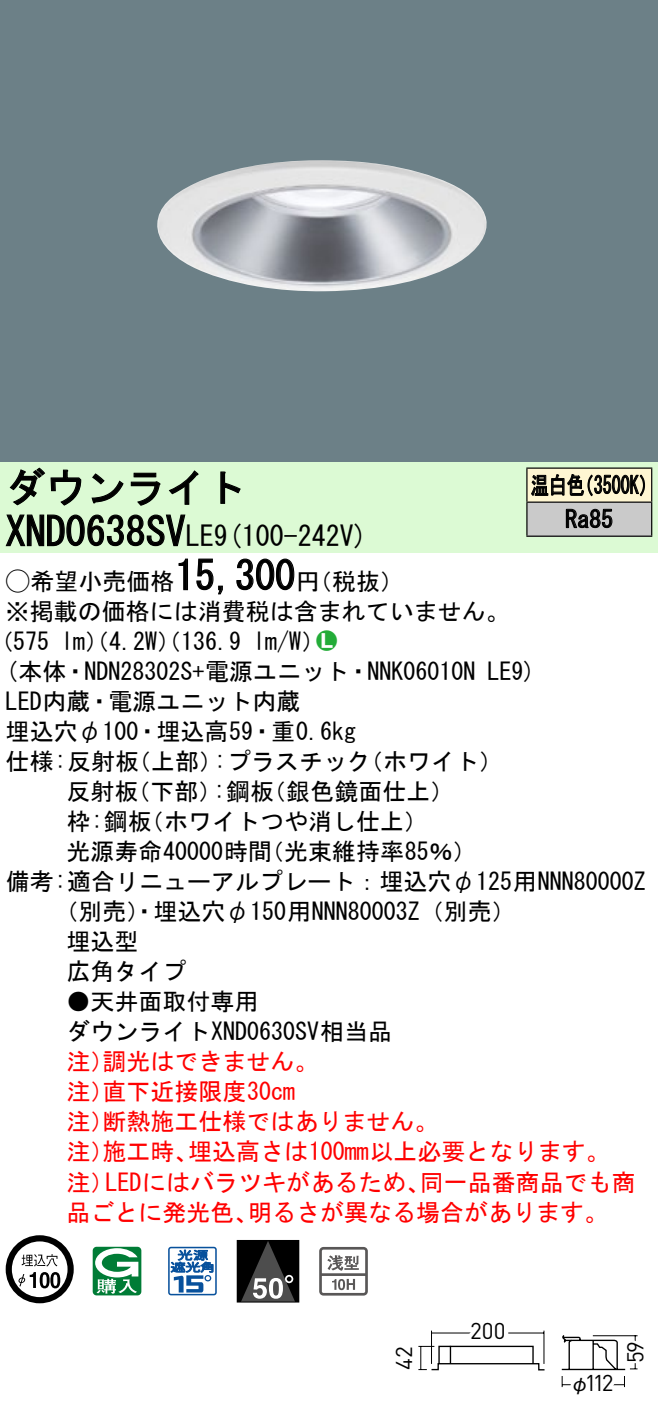
<style>
.page{position:relative;width:658px;height:1422px;background:#fff}
.page>*{position:absolute;margin:0;border:0;box-sizing:border-box;transform-origin:0 0}
.t1{font:40px "MS Gothic";color:#000}
.t2{font:28px "MS Gothic";color:#000}
.t3{font:24px/30.4px "MS Gothic";color:#000}
.t4{font:24px/30px "MS Gothic";color:#f00}
.t5{font:24px/34px "MS Gothic";color:#000;scale:.75 1}
.t6{font:24px "Ford Classification 1";color:#23ac38}
.t7{font:22.8px "DINOT";letter-spacing:-.025em;color:#000}
.t8{font:20px "Gothic BBB Pro Medium 90 pv RKSJ H";color:#000}
.s1{font-size:28px}
.s2{font-family:"Ford Classification 1"}
.s3{color:#fff}
</style>
<div class="page">
<div style="left:0;top:0;width:658px;height:462px;background:#6c8087"></div>
<img style="left:157px;top:160px;width:330px;height:131px">
<div style="left:0;top:462px;width:658px;height:90px;background:#dcfad4"></div>
<svg style="left:9px;top:467px;width:73px;height:39px"></svg>
<svg style="left:91px;top:473px;width:33px;height:30px"></svg>
<svg style="left:130px;top:472px;width:30px;height:34px"></svg>
<svg style="left:168px;top:470px;width:30px;height:35px"></svg>
<svg style="left:220px;top:471px;width:21px;height:33px"></svg>
<svg style="left:5px;top:514px;width:181px;height:32px"></svg>
<svg style="left:178px;top:558px;width:10px;height:32px"></svg>
<svg style="left:196px;top:558px;width:27px;height:37px"></svg>
<svg style="left:236px;top:558px;width:59px;height:32px"></svg>
<svg style="left:6px;top:1235px;width:68px;height:68px"></svg>
<svg style="left:40px;top:1271px;width:10px;height:17px"></svg>
<svg style="left:50px;top:1271px;width:10px;height:17px"></svg>
<svg style="left:93px;top:1246px;width:48px;height:49px"></svg>
<svg style="left:168px;top:1246px;width:49px;height:49px"></svg>
<div style="left:237px;top:1240px;width:62px;height:61px;background:#000"></div>
<svg style="left:242px;top:1241px;width:52px;height:59px"></svg>
<div style="left:237px;top:1239px;width:62px;height:63px;border:1px solid #000"></div>
<svg style="left:319px;top:1247px;width:49px;height:48px"></svg>
<div style="left:527px;top:468px;width:124px;height:34px;background:#fff6d2"></div>
<div style="left:527px;top:502px;width:124px;height:34px;background:#cacaca"></div>
<hr style="left:526px;top:467px;width:126px;height:2px;background:#000">
<hr style="left:526px;top:468px;width:1px;height:33px;background:#000">
<hr style="left:651px;top:468px;width:1px;height:33px;background:#000">
<hr style="left:526px;top:501px;width:126px;height:2px;background:#000">
<hr style="left:526px;top:502px;width:1px;height:33px;background:#000">
<hr style="left:651px;top:502px;width:1px;height:33px;background:#000">
<hr style="left:526px;top:535px;width:126px;height:2px;background:#000">
<svg style="left:531px;top:474px;width:114px;height:23px"></svg>
<svg style="left:565px;top:508px;width:47px;height:20px"></svg>
<svg style="left:561px;top:1335px;width:77px;height:53px"></svg>
<svg style="left:418px;top:1330px;width:127px;height:41px"></svg>
<h1 class="t1" style="left:6px;top:467px;width:242px">ダウンライト</h1>
<p class="t2" style="left:214px;top:522px;width:155px">(9 100-242 (V</p>
<h1 class="t1" style="left:6px;top:511px;width:210px">XND0638SV<span class="s1">LE</span></h1>
<h1 class="t1" style="left:175px;top:555px;width:121px">15,300</h1>
<p class="t3" style="left:6px;top:566px;width:505px"><span class="s2">A</span>希望小売価格<br>※掲載の価格には消費税は含まれていません。</p>
<p class="t6" style="left:316px;top:629px;width:22px">2<span class="s3">7</span></p>
<p class="t3" style="left:296px;top:566px;width:109px">（円税抜(</p>
<p class="t3" style="left:253px;top:626px;width:73px">l m (W/</p>
<p class="t3" style="left:-11px;top:626px;width:62px">（575</p>
<p class="t3" style="left:61px;top:626px;width:182px">lm）（4.2 ）（W 136.9</p>
<p class="t5" style="left:565px;top:468px;width:65px;text-indent:-34px">温白色<br>Ra85</p>
<p class="t5" style="left:575px;top:468px;width:109px">（3500 (K</p>
<p class="t3" style="left:6px;top:656px;width:471px">(本体・NDN28302 +S 電源ユニット・NNK06010N</p>
<p class="t3" style="left:6px;top:686px;width:296px">LED内蔵・電源ユニット内蔵</p>
<p class="t3" style="left:6px;top:716px;width:352px">埋込穴φ100・埋込高59・重0.6kg</p>
<p class="t3" style="left:359px;top:746px;width:145px">（ホワイト(</p>
<p class="t3" style="left:487px;top:656px;width:50px">LE (9</p>
<p class="t3" style="left:214px;top:746px;width:158px">:プラスチック</p>
<p class="t3" style="left:6px;top:746px;width:135px">仕様:反射板</p>
<p class="t3" style="left:127px;top:746px;width:97px">（上部）</p>
<p class="t3" style="left:66px;top:776px;width:74px">反射板</p>
<p class="t3" style="left:126px;top:776px;width:97px">（下部）</p>
<p class="t3" style="left:262px;top:776px;width:194px">（銀色鏡面仕上(</p>
<p class="t3" style="left:213px;top:776px;width:62px">:鋼板</p>
<p class="t3" style="left:66px;top:806px;width:87px">枠:鋼板</p>
<p class="t3" style="left:140px;top:806px;width:290px">（ホワイトつや消し仕上(</p>
<p class="t3" style="left:66px;top:836px;width:207px">光源寿命40000時間</p>
<p class="t3" style="left:6px;top:866px;width:641px">備考:適合リニューアルプレート：埋込穴φ125用NNN80000Z</p>
<p class="t3" style="left:54px;top:896px;width:463px">（別売）・埋込穴φ150用NNN80003 （Z 別売(</p>
<p class="t3" style="left:66px;top:926px;width:74px">埋込型</p>
<p class="t3" style="left:66px;top:956px;width:121px">広角タイプ</p>
<p class="t3" style="left:66px;top:986px;width:327px">●天井面取付専用<br>ダウンライトXND0630SV相当品</p>
<p class="t4" style="left:102px;top:1046px;width:217px">調光はできません。</p>
<p class="t3" style="left:260px;top:836px;width:218px">（光束維持率85％(</p>
<p class="t4" style="left:102px;top:1046px;width:194px;text-indent:-36px">注）<br>直下近接限度30cm</p>
<p class="t4" style="left:102px;top:1076px;width:337px;text-indent:-36px">注）<br>断熱施工仕様ではありません。</p>
<p class="t4" style="left:66px;top:1106px;width:49px">注）</p>
<p class="t4" style="left:188px;top:1136px;width:423px">埋込高さは100mm以上必要となります。</p>
<p class="t4" style="left:102px;top:1136px;width:97px">施工時、</p>
<p class="t4" style="left:66px;top:1136px;width:49px">注）</p>
<p class="t4" style="left:66px;top:1166px;width:49px">注）</p>
<p class="t4" style="left:105px;top:1166px;width:326px">LEDにはバラツキがあるため、</p>
<p class="t4" style="left:420px;top:1166px;width:217px">同一品番商品でも商</p>
<p class="t4" style="left:66px;top:1196px;width:194px">品ごとに発光色、</p>
<p class="t4" style="left:248px;top:1196px;width:362px">明るさが異なる場合があります。</p>
<p class="t7" style="left:388px;top:1369px;width:25px;rotate:-90deg">42</p>
<p class="t7" style="left:470px;top:1314px;width:37px">200</p>
<p class="t7" style="left:585px;top:1367px;width:30px">112</p>
<p class="t8" style="left:570px;top:1366px;width:21px">φ</p>
<p class="t7" style="left:619px;top:1362px;width:24px;rotate:-90deg">59</p>
</div>
